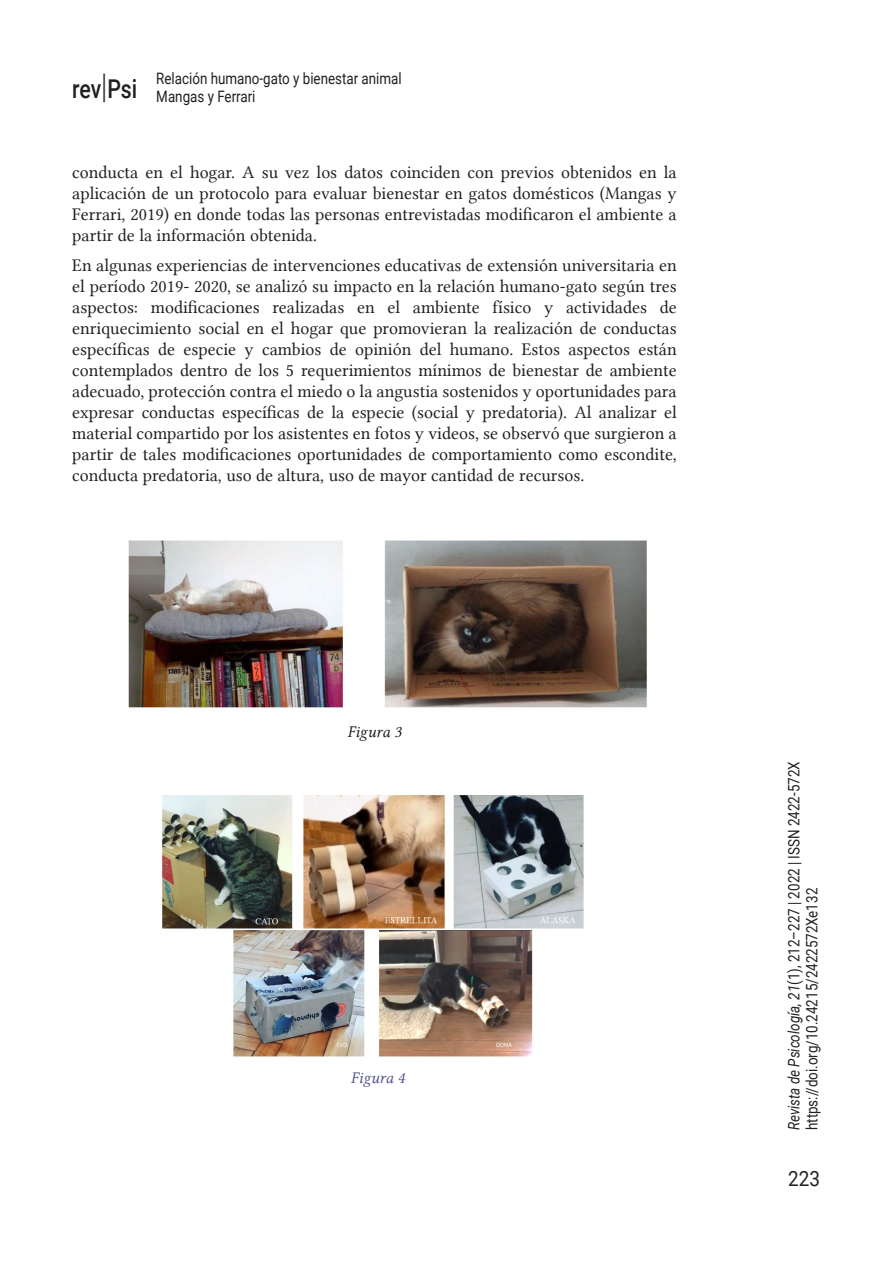
<style>
.page{position:relative;width:893px;height:1263px;background:#fff}
.page>*{position:absolute;margin:0;border:0;box-sizing:border-box;transform-origin:0 0}
.t1{font:500 25.95px "Roboto";letter-spacing:-.005em;color:#231f20;scale:.82 1}
.t2{font:21px "Roboto";color:#231f20;scale:.9 1}
.t3{font:18px/21px "Lin Libertine";color:#231f20;text-align:justify}
.t4{font:16.5px "Lin Libertine I";color:#231f20}
.t5{font:16.5px "Lin Libertine I";color:#56558e}
.t6{font:15.75px/18px "Roboto";color:#231f20;scale:.85 1}
.s1{font-weight:300;font-size:34.05px}
.s2{font-style:italic}
</style>
<div class="page">
<img style="left:128px;top:540px;width:519px;height:168px">
<img style="left:161px;top:794px;width:423px;height:135px">
<img style="left:233px;top:930px;width:300px;height:127px">
<h1 class="t1" style="left:72px;top:78px;width:81px">rev<span class="s1">|</span>Psi</h1>
<p class="t6" style="left:156px;top:71px;width:290px">Relación humano-gato y bienestar animal<br>Mangas y Ferrari</p>
<p class="t3" style="left:72px;top:161px;width:606px">conducta en el hogar. A su vez los datos coinciden con previos obtenidos en la aplicación de un protocolo para evaluar bienestar en gatos domésticos (Mangas y Ferrari, 2019) en donde todas las personas entrevistadas modificaron el ambiente a partir de la información obtenida.</p>
<p class="t3" style="left:72px;top:254px;width:606px">En algunas experiencias de intervenciones educativas de extensión universitaria en el período 2019- 2020, se analizó su impacto en la relación humano-gato según tres aspectos: modificaciones realizadas en el ambiente físico y actividades de enriquecimiento social en el hogar que promovieran la realización de conductas específicas de especie y cambios de opinión del humano. Estos aspectos están contemplados dentro de los 5 requerimientos mínimos de bienestar de ambiente adecuado, protección contra el miedo o la angustia sostenidos y oportunidades para expresar conductas específicas de la especie (social y predatoria). Al analizar el material compartido por los asistentes en fotos y videos, se observó que surgieron a partir de tales modificaciones oportunidades de comportamiento como escondite, conducta predatoria, uso de altura, uso de mayor cantidad de recursos.</p>
<p class="t4" style="left:348px;top:722px;width:55px">Figura 3</p>
<p class="t5" style="left:351px;top:1068px;width:55px">Figura 4</p>
<p class="t6" style="left:787px;top:1130px;width:435px;rotate:-90deg"><span class="s2">Revista de Psicología, 21</span>(1), 212–227 | 2022 | ISSN 2422-572X https://doi.org/10.24215/2422572Xe132</p>
<p class="t2" style="left:788px;top:1170px;width:37px">223</p>
</div>
